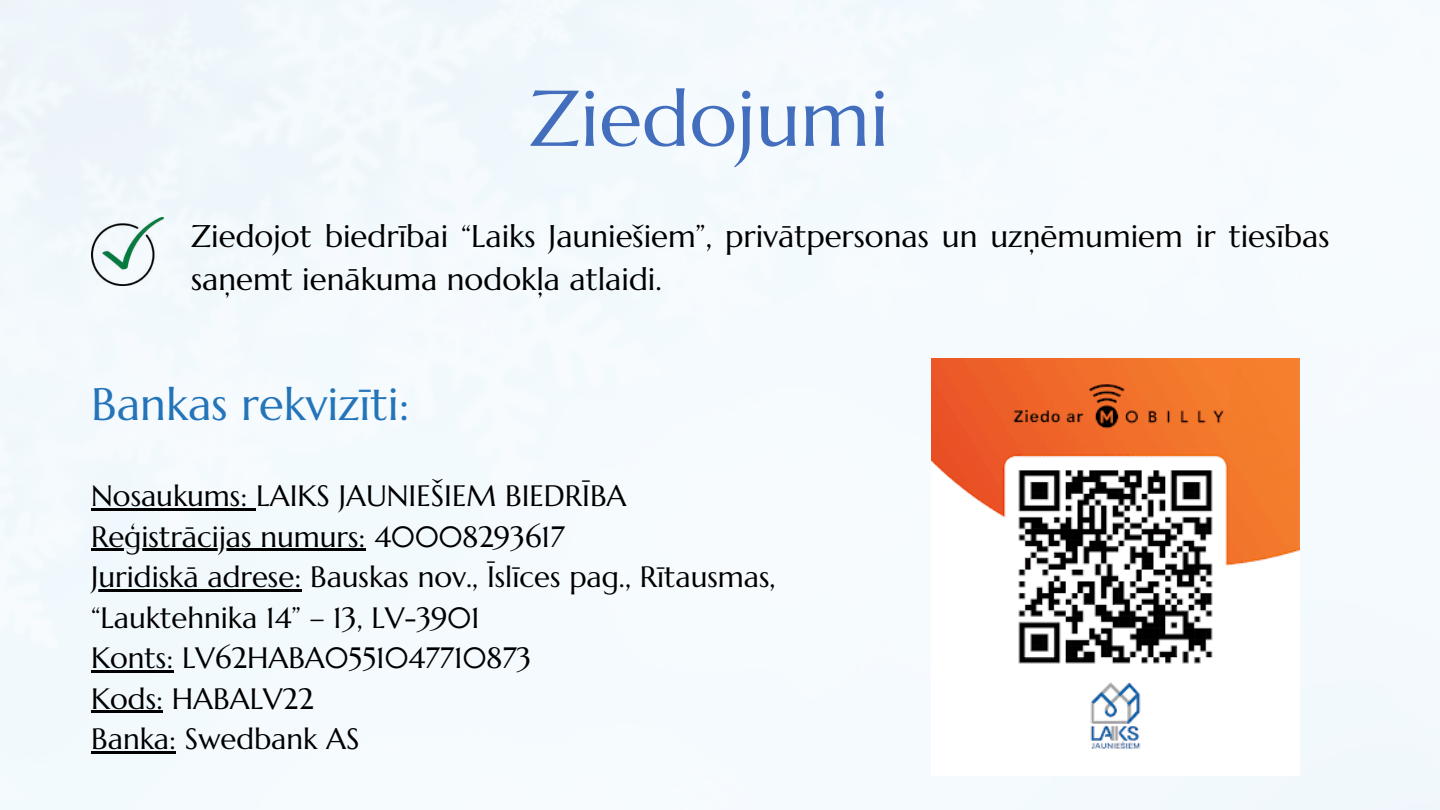
<style>
.page{position:relative;width:1440px;height:810px;background:#f4fafe}
.page>*{position:absolute;margin:0;border:0;box-sizing:border-box;transform-origin:0 0}
.t1{font:78.8px "Marcellus";color:#436dbd}
.t2{font:45.4px "Marcellus";color:#2374b9}
.t3{font:31.3px/43.5px "Marcellus";color:#000}
.t4{font:29.4px/40.5px "Marcellus";color:#000}
</style>
<div class="page">
<img style="left:91px;top:217px;width:72px;height:69px">
<img style="left:932px;top:359px;width:367px;height:417px">
<hr style="left:91px;top:508px;width:165px;height:2px;background:#000">
<hr style="left:91px;top:548px;width:275px;height:3px;background:#000">
<hr style="left:91px;top:589px;width:210px;height:2px;background:#000">
<hr style="left:91px;top:670px;width:82px;height:2px;background:#000">
<hr style="left:91px;top:710px;width:72px;height:3px;background:#000">
<hr style="left:91px;top:751px;width:85px;height:2px;background:#000">
<h1 class="t1" style="left:530px;top:69px;width:361px">Ziedojumi</h1>
<p class="t3" style="left:191px;top:214px;width:1140px">Ziedojot biedrībai “Laiks Jauniešiem”, privātpersonas un uzņēmumiem ir tiesības saņemt ienākuma nodokļa atlaidi.</p>
<h2 class="t2" style="left:91px;top:376px;width:320px">Bankas rekvizīti:</h2>
<p class="t4" style="left:91px;top:476px;width:686px">Nosaukums: LAIKS JAUNIEŠIEM BIEDRĪBA Reģistrācijas numurs: 40008293617<br>Juridiskā adrese: Bauskas nov., Īslīces pag., Rītausmas, “Lauktehnika 14” – 13, LV-3901<br>Konts: LV62HABA0551047710873<br>Kods: HABALV22<br>Banka: Swedbank AS</p>
</div>
